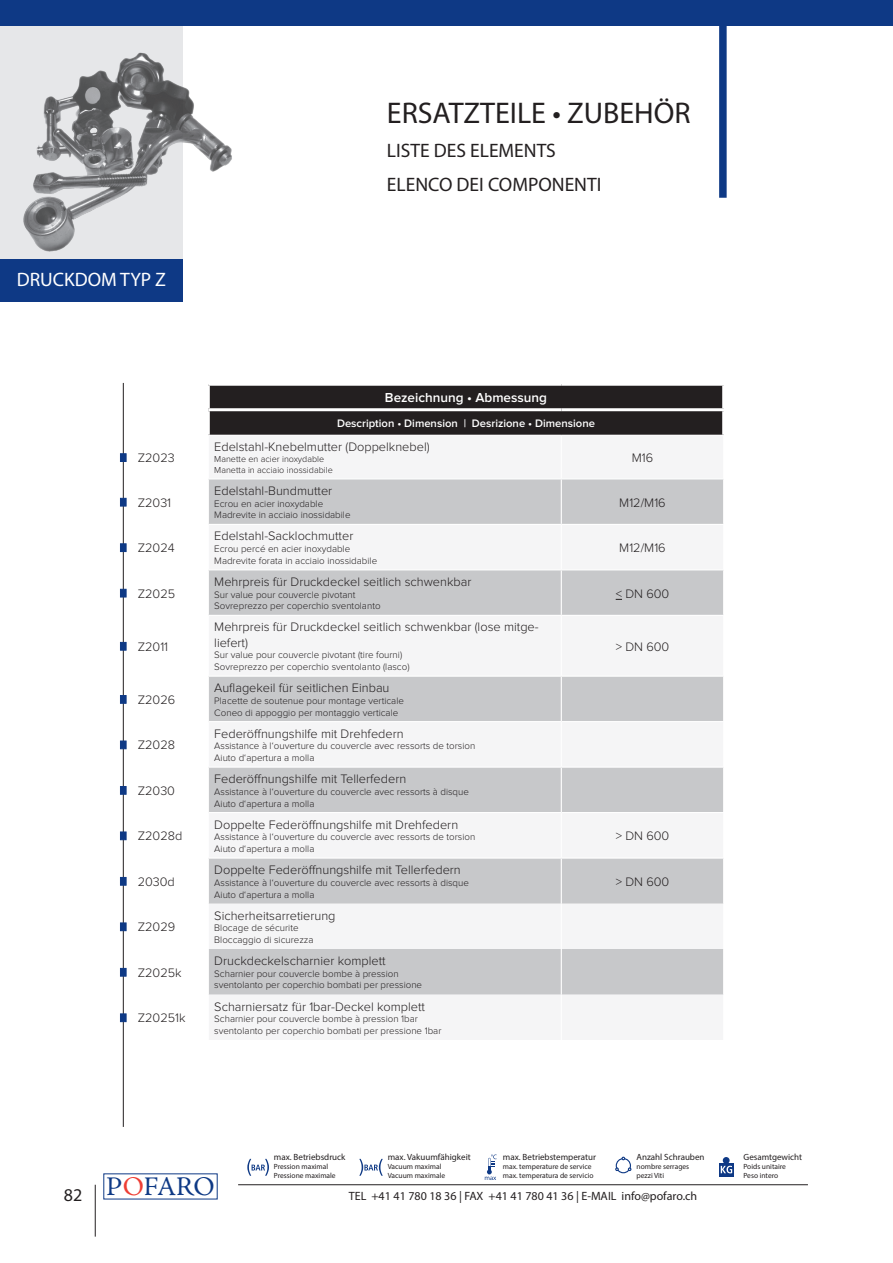
<style>
.page{position:relative;width:893px;height:1263px;background:#fff}
.page>*{position:absolute;margin:0;border:0;box-sizing:border-box;transform-origin:0 0}
.t1{font:30px "Myriad Pro";color:#231f20}
.t2{font:27px "Adobe Jenson Pro";letter-spacing:-.01em;color:#0e3985}
.t3{font:19.5px/34.5px "Myriad Pro";color:#231f20}
.t4{font:19.5px "Myriad Pro";color:#fff}
.t5{font:18px "Myriad Pro";color:#231f20}
.t6{font:600 13.5px "Proxima Nova";color:#fff}
.t7{font:300 12.75px/15.3px "Proxima Nova";color:#231f20}
.t8{font:12px "Myriad Pro";color:#231f20}
.t9{font:600 11.25px "Proxima Nova";color:#fff}
.t10{font:300 9.75px/11.7px "Proxima Nova";color:#231f20}
.t11{font:9px "Myriad Pro";color:#231f20}
.t12{font:300 9px/10.8px "Proxima Nova";color:#231f20}
.t13{font:7.5px/9px "Myriad Pro";color:#231f20}
.s1{color:#ee3e34}
</style>
<div class="page">
<div style="left:719px;top:17px;width:8px;height:181px;background:#0e3985"></div>
<div style="left:0;top:26px;width:183px;height:233px;background:#e6e7e9"></div>
<div style="left:0;top:0;width:893px;height:26px;background:#0e3985"></div>
<div style="left:0;top:259px;width:183px;height:43px;background:#0e3985"></div>
<hr style="left:123px;top:383px;width:1px;height:744px;background:#231f20">
<div style="left:210px;top:386px;width:512px;height:49px;background:#231f20"></div>
<svg style="left:209px;top:479px;width:514px;height:515px;fill:#c7c8ca"></svg>
<hr style="left:208px;top:408px;width:353px;height:3px;background:#fff">
<hr style="left:561px;top:408px;width:164px;height:3px;background:#fff">
<hr style="left:561px;top:479px;width:1px;height:45px;background:#fff">
<hr style="left:208px;top:524px;width:353px;height:1px;background:#fff">
<hr style="left:561px;top:524px;width:163px;height:1px;background:#fff">
<hr style="left:561px;top:525px;width:1px;height:44px;background:#fff">
<hr style="left:208px;top:569px;width:353px;height:1px;background:#fff">
<hr style="left:561px;top:569px;width:163px;height:1px;background:#fff">
<hr style="left:561px;top:570px;width:1px;height:45px;background:#fff">
<hr style="left:208px;top:615px;width:353px;height:1px;background:#fff">
<hr style="left:561px;top:615px;width:163px;height:1px;background:#fff">
<hr style="left:561px;top:616px;width:1px;height:60px;background:#fff">
<hr style="left:208px;top:676px;width:353px;height:1px;background:#fff">
<hr style="left:561px;top:676px;width:163px;height:1px;background:#fff">
<hr style="left:561px;top:677px;width:1px;height:44px;background:#fff">
<hr style="left:208px;top:721px;width:353px;height:1px;background:#fff">
<hr style="left:561px;top:721px;width:163px;height:1px;background:#fff">
<hr style="left:561px;top:722px;width:1px;height:44px;background:#fff">
<hr style="left:208px;top:766px;width:353px;height:2px;background:#fff">
<hr style="left:561px;top:766px;width:163px;height:2px;background:#fff">
<hr style="left:561px;top:768px;width:1px;height:44px;background:#fff">
<hr style="left:208px;top:812px;width:353px;height:1px;background:#fff">
<hr style="left:561px;top:812px;width:163px;height:1px;background:#fff">
<hr style="left:561px;top:813px;width:1px;height:44px;background:#fff">
<hr style="left:208px;top:857px;width:353px;height:2px;background:#fff">
<hr style="left:561px;top:857px;width:163px;height:2px;background:#fff">
<hr style="left:561px;top:859px;width:1px;height:44px;background:#fff">
<hr style="left:561px;top:903px;width:1px;height:46px;background:#fff">
<hr style="left:561px;top:949px;width:1px;height:45px;background:#fff">
<div style="left:120px;top:453px;width:6px;height:9px;background:#0e3985;border:1px solid #0e3985"></div>
<div style="left:120px;top:498px;width:6px;height:8px;background:#0e3985"></div>
<div style="left:120px;top:543px;width:6px;height:9px;background:#0e3985;border:1px solid #0e3985"></div>
<div style="left:120px;top:589px;width:6px;height:8px;background:#0e3985"></div>
<div style="left:120px;top:642px;width:6px;height:8px;background:#0e3985"></div>
<div style="left:120px;top:695px;width:6px;height:9px;background:#0e3985;border:1px solid #0e3985"></div>
<div style="left:120px;top:741px;width:6px;height:8px;background:#0e3985"></div>
<div style="left:120px;top:786px;width:6px;height:9px;background:#0e3985;border:1px solid #0e3985"></div>
<div style="left:120px;top:831px;width:6px;height:9px;background:#0e3985;border:1px solid #0e3985"></div>
<div style="left:120px;top:877px;width:6px;height:8px;background:#0e3985"></div>
<div style="left:120px;top:922px;width:6px;height:9px;background:#0e3985;border:1px solid #0e3985"></div>
<div style="left:120px;top:968px;width:6px;height:8px;background:#0e3985"></div>
<div style="left:120px;top:1013px;width:6px;height:9px;background:#0e3985;border:1px solid #0e3985"></div>
<img style="left:23px;top:52px;width:209px;height:200px">
<hr style="left:95px;top:1185px;width:1px;height:51px;background:#231f20">
<hr style="left:238px;top:1184px;width:570px;height:1px;background:#231f20">
<svg style="left:247px;top:1159px;width:22px;height:17px"></svg>
<svg style="left:359px;top:1159px;width:24px;height:17px"></svg>
<svg style="left:485px;top:1154px;width:12px;height:26px"></svg>
<div style="left:616px;top:1158px;width:15px;height:15px;border:1px solid #0e3985;border-radius:50%"></div>
<svg style="left:621px;top:1157px;width:4px;height:3px"></svg>
<svg style="left:628px;top:1167px;width:3px;height:4px"></svg>
<svg style="left:615px;top:1167px;width:4px;height:4px"></svg>
<svg style="left:719px;top:1163px;width:14px;height:13px"></svg>
<div style="left:723px;top:1157px;width:7px;height:7px;background:#0e3985;border-radius:50%"></div>
<svg style="left:721px;top:1166px;width:11px;height:7px"></svg>
<h3 class="t4" style="left:17px;top:268px;width:151px">DRUCKDOM TYP Z</h3>
<h1 class="t1" style="left:387px;top:95px;width:305px">ERSATZTEILE • ZUBEHÖR</h1>
<h3 class="t3" style="left:387px;top:133px;width:216px">LISTE DES ELEMENTS<br>ELENCO DEI COMPONENTI</h3>
<h3 class="t7" style="left:138px;top:451px;width:38px">Z2023</h3>
<h3 class="t7" style="left:138px;top:495px;width:35px">Z2031</h3>
<h3 class="t7" style="left:138px;top:541px;width:38px">Z2024</h3>
<h3 class="t7" style="left:138px;top:586px;width:39px">Z2025</h3>
<h3 class="t7" style="left:138px;top:639px;width:32px">Z2011</h3>
<h3 class="t7" style="left:138px;top:692px;width:39px">Z2026</h3>
<h3 class="t7" style="left:138px;top:738px;width:39px">Z2028</h3>
<h3 class="t7" style="left:138px;top:783px;width:39px">Z2030</h3>
<h3 class="t7" style="left:138px;top:829px;width:46px">Z2028d</h3>
<h3 class="t7" style="left:138px;top:874px;width:39px">2030d</h3>
<h3 class="t7" style="left:138px;top:920px;width:39px">Z2029</h3>
<h3 class="t7" style="left:138px;top:965px;width:45px">Z2025k</h3>
<h3 class="t7" style="left:138px;top:1011px;width:49px">Z20251k</h3>
<h3 class="t6" style="left:385px;top:392px;width:164px">Bezeichnung • Abmessung</h3>
<p class="t9" style="left:337px;top:418px;width:259px">Description • Dimension | Desrizione • Dimensione</p>
<h3 class="t7" style="left:214px;top:440px;width:217px">Edelstahl-Knebelmutter (Doppelknebel)</h3>
<p class="t12" style="left:214px;top:454px;width:120px">Manette en acier inoxydable<br>Manetta in acciaio inossidabile</p>
<h3 class="t7" style="left:632px;top:451px;width:23px">M16</h3>
<h3 class="t7" style="left:214px;top:484px;width:119px">Edelstahl-Bundmutter</h3>
<p class="t10" style="left:214px;top:498px;width:138px">Ecrou en acier inoxydable<br>Madrevite in acciaio inossidabile</p>
<h3 class="t7" style="left:619px;top:495px;width:48px">M12/M16</h3>
<h3 class="t7" style="left:214px;top:529px;width:141px">Edelstahl-Sacklochmutter</h3>
<p class="t10" style="left:214px;top:543px;width:164px">Ecrou percé en acier inoxydable<br>Madrevite forata in acciaio inossidabile</p>
<h3 class="t7" style="left:619px;top:541px;width:48px">M12/M16</h3>
<h3 class="t7" style="left:214px;top:575px;width:259px">Mehrpreis für Druckdeckel seitlich schwenkbar</h3>
<p class="t10" style="left:214px;top:589px;width:168px">Sur value pour couvercle pivotant<br>Sovreprezzo per coperchio sventolanto</p>
<h3 class="t7" style="left:616px;top:586px;width:55px">&lt; DN 600</h3>
<h3 class="t7" style="left:214px;top:620px;width:326px">Mehrpreis für Druckdeckel seitlich schwenkbar (lose mitge&shy;liefert)</h3>
<p class="t10" style="left:214px;top:650px;width:197px">Sur value pour couvercle pivotant (tire fourni)<br>Sovreprezzo per coperchio sventolanto (lasco)</p>
<h3 class="t7" style="left:214px;top:681px;width:177px">Auflagekeil für seitlichen Einbau</h3>
<p class="t10" style="left:214px;top:695px;width:191px">Placette de soutenue pour montage verticale<br>Coneo di appoggio per montaggio verticale</p>
<h3 class="t7" style="left:214px;top:726px;width:191px">Federöffnungshilfe mit Drehfedern</h3>
<p class="t10" style="left:214px;top:741px;width:262px">Assistance à l‘ouverture du couvercle avec ressorts de torsion<br>Aiuto d‘apertura a molla</p>
<h3 class="t7" style="left:214px;top:772px;width:193px">Federöffnungshilfe mit Tellerfedern</h3>
<p class="t10" style="left:214px;top:786px;width:256px">Assistance à l‘ouverture du couvercle avec ressorts à disque<br>Aiuto d‘apertura a molla</p>
<h3 class="t7" style="left:616px;top:639px;width:55px">&gt; DN 600</h3>
<h3 class="t7" style="left:214px;top:817px;width:245px">Doppelte Federöffnungshilfe mit Drehfedern</h3>
<p class="t10" style="left:214px;top:832px;width:262px">Assistance à l‘ouverture du couvercle avec ressorts de torsion<br>Aiuto d‘apertura a molla</p>
<h3 class="t7" style="left:616px;top:829px;width:55px">&gt; DN 600</h3>
<h3 class="t7" style="left:214px;top:863px;width:248px">Doppelte Federöffnungshilfe mit Tellerfedern</h3>
<p class="t10" style="left:214px;top:877px;width:256px">Assistance à l‘ouverture du couvercle avec ressorts à disque<br>Aiuto d‘apertura a molla</p>
<h3 class="t7" style="left:616px;top:874px;width:55px">&gt; DN 600</h3>
<h3 class="t7" style="left:214px;top:908px;width:123px">Sicherheitsarretierung</h3>
<p class="t10" style="left:214px;top:923px;width:101px">Blocage de sécurite<br>Bloccaggio di sicurezza</p>
<h3 class="t7" style="left:214px;top:954px;width:173px">Druckdeckelscharnier komplett</h3>
<p class="t10" style="left:214px;top:968px;width:209px">Scharnier pour couvercle bombe à pression sventolanto per coperchio bombati per pressione</p>
<h3 class="t7" style="left:214px;top:999px;width:212px">Scharniersatz für 1bar-Deckel komplett</h3>
<p class="t10" style="left:214px;top:1013px;width:229px">Scharnier pour couvercle bombe à pression 1bar sventolanto per coperchio bombati per pressione 1bar</p>
<p class="t11" style="left:503px;top:1151px;width:95px">max. Betriebstemperatur</p>
<p class="t13" style="left:503px;top:1161px;width:92px">max. temperature de service max. temperatura de servicio</p>
<p class="t11" style="left:388px;top:1152px;width:85px">max. Vakuumfähigkeit</p>
<p class="t13" style="left:388px;top:1162px;width:59px">Vacuum maximal<br>Vacuum maximale</p>
<p class="t11" style="left:274px;top:1152px;width:73px">max. Betriebsdruck</p>
<p class="t13" style="left:274px;top:1162px;width:63px">Pression maximal<br>Pressione maximale</p>
<p class="t11" style="left:637px;top:1152px;width:70px">Anzahl Schrauben</p>
<p class="t13" style="left:637px;top:1162px;width:54px">nombre serrages pezzi Viti</p>
<h2 class="t2" style="left:106px;top:1171px;width:110px">P<span class="s1">O</span>FARO</h2>
<h3 class="t5" style="left:64px;top:1184px;width:20px">82</h3>
<p class="t8" style="left:349px;top:1188px;width:350px">TEL +41 41 780 18 36 | FAX +41 41 780 41 36 | E-MAIL info@pofaro.ch</p>
<p class="t11" style="left:743px;top:1152px;width:60px">Gesamtgewicht</p>
<p class="t13" style="left:743px;top:1162px;width:44px">Poids unitaire<br>Peso intero</p>
</div>
